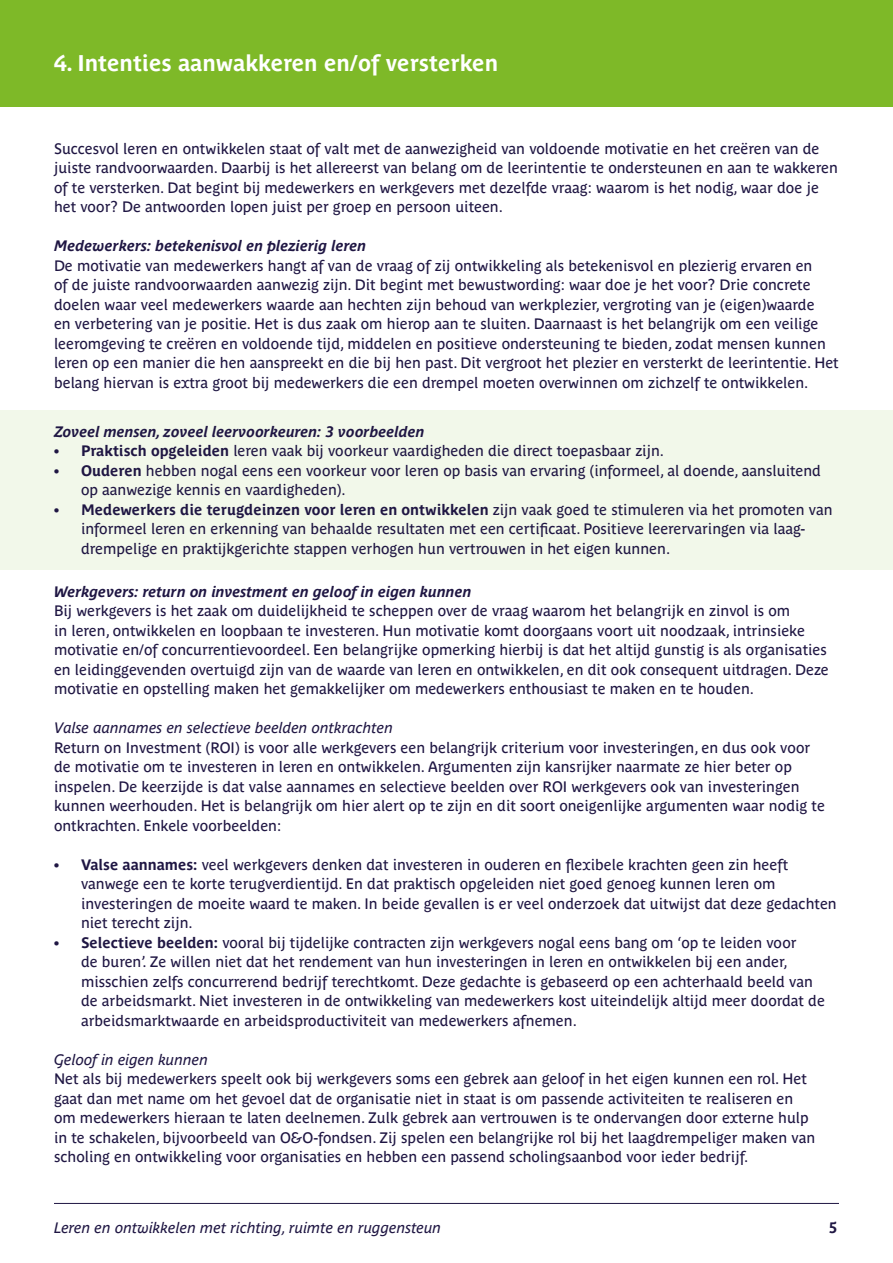
<style>
.page{position:relative;width:893px;height:1263px;background:#fff}
.page>*{position:absolute;margin:0;border:0;box-sizing:border-box;transform-origin:0 0}
.t1{font:700 22.5px "Parisine Plus Std";color:#fff}
.t2{font:15px/19.5px "Parisine Plus Std";color:#1f1643}
.t3{font:italic 700 15px "Parisine Plus Std";color:#1f1643}
.t4{font:italic 15px "Parisine Plus Std";color:#1f1643}
.t5{font:700 15px "Parisine Plus Std";color:#1f1643}
.s1{font-weight:700}
</style>
<div class="page">
<hr style="left:54px;top:1203px;width:785px;height:1px;background:#1f1643">
<div style="left:0;top:410px;width:893px;height:160px;background:#f2f8ea"></div>
<div style="left:0;top:0;width:893px;height:106px;background:#7eb928"></div>
<p class="t1" style="left:54px;top:50px;width:446px">4. Intenties aanwakkeren en/of versterken</p>
<p class="t2" style="left:54px;top:139px;width:785px">Succesvol leren en ontwikkelen staat of valt met de aanwezigheid van voldoende motivatie en het creëren van de juiste randvoorwaarden. Daarbij is het allereerst van belang om de leerintentie te ondersteunen en aan te wakkeren of te versterken. Dat begint bij medewerkers en werkgevers met dezelfde vraag: waarom is het nodig, waar doe je het voor? De antwoorden lopen juist per groep en persoon uiteen.</p>
<p class="t3" style="left:54px;top:237px;width:314px">Medewerkers: betekenisvol en plezierig leren</p>
<p class="t2" style="left:54px;top:256px;width:786px">De motivatie van medewerkers hangt af van de vraag of zij ontwikkeling als betekenisvol en plezierig ervaren en<br>of de juiste randvoorwaarden aanwezig zijn. Dit begint met bewustwording: waar doe je het voor? Drie concrete doelen waar veel medewerkers waarde aan hechten zijn behoud van werkplezier, vergroting van je (eigen)waarde<br>en verbetering van je positie. Het is dus zaak om hierop aan te sluiten. Daarnaast is het belangrijk om een veilige leeromgeving te creëren en voldoende tijd, middelen en positieve ondersteuning te bieden, zodat mensen kunnen leren op een manier die hen aanspreekt en die bij hen past. Dit vergroot het plezier en versterkt de leerintentie. Het belang hiervan is extra groot bij medewerkers die een drempel moeten overwinnen om zichzelf te ontwikkelen.</p>
<p class="t3" style="left:54px;top:423px;width:372px">Zoveel mensen, zoveel leervoorkeuren: 3 voorbeelden</p>
<p class="t2" style="left:54px;top:441px;width:612px"><span class="s1">• Praktisch opgeleiden</span> leren vaak bij voorkeur vaardigheden die direct toepasbaar zijn.</p>
<p class="t2" style="left:81px;top:461px;width:742px;text-indent:-27px"><span class="s1">• Ouderen</span> hebben nogal eens een voorkeur voor leren op basis van ervaring (informeel, al doende, aansluitend op aanwezige kennis en vaardigheden).</p>
<p class="t2" style="left:81px;top:500px;width:753px;text-indent:-27px"><span class="s1">• Medewerkers die terugdeinzen voor leren en ontwikkelen</span> zijn vaak goed te stimuleren via het promoten van informeel leren en erkenning van behaalde resultaten met een certificaat. Positieve leerervaringen via laag&shy;drempelige en praktijkgerichte stappen verhogen hun vertrouwen in het eigen kunnen.</p>
<p class="t3" style="left:54px;top:583px;width:419px">Werkgevers: return on investment en geloof in eigen kunnen</p>
<p class="t2" style="left:54px;top:601px;width:776px">Bij werkgevers is het zaak om duidelijkheid te scheppen over de vraag waarom het belangrijk en zinvol is om<br>in leren, ontwikkelen en loopbaan te investeren. Hun motivatie komt doorgaans voort uit noodzaak, intrinsieke motivatie en/of concurrentievoordeel. Een belangrijke opmerking hierbij is dat het altijd gunstig is als organisaties en leidinggevenden overtuigd zijn van de waarde van leren en ontwikkelen, en dit ook consequent uitdragen. Deze motivatie en opstelling maken het gemakkelijker om medewerkers enthousiast te maken en te houden.</p>
<p class="t4" style="left:54px;top:720px;width:341px">Valse aannames en selectieve beelden ontkrachten</p>
<p class="t2" style="left:54px;top:738px;width:772px">Return on Investment (ROI) is voor alle werkgevers een belangrijk criterium voor investeringen, en dus ook voor de motivatie om te investeren in leren en ontwikkelen. Argumenten zijn kansrijker naarmate ze hier beter op inspelen. De keerzijde is dat valse aannames en selectieve beelden over ROI werkgevers ook van investeringen kunnen weerhouden. Het is belangrijk om hier alert op te zijn en dit soort oneigenlijke argumenten waar nodig te ontkrachten. Enkele voorbeelden:</p>
<p class="t2" style="left:81px;top:855px;width:757px;text-indent:-27px"><span class="s1">• Valse aannames:</span> veel werkgevers denken dat investeren in ouderen en flexibele krachten geen zin heeft vanwege een te korte terugverdientijd. En dat praktisch opgeleiden niet goed genoeg kunnen leren om investeringen de moeite waard te maken. In beide gevallen is er veel onderzoek dat uitwijst dat deze gedachten niet terecht zijn.</p>
<p class="t2" style="left:81px;top:933px;width:745px;text-indent:-27px"><span class="s1">• Selectieve beelden:</span> vooral bij tijdelijke contracten zijn werkgevers nogal eens bang om ‘op te leiden voor<br>de buren’. Ze willen niet dat het rendement van hun investeringen in leren en ontwikkelen bij een ander, misschien zelfs concurrerend bedrijf terechtkomt. Deze gedachte is gebaseerd op een achterhaald beeld van de arbeidsmarkt. Niet investeren in de ontwikkeling van medewerkers kost uiteindelijk altijd meer doordat de arbeidsmarktwaarde en arbeidsproductiviteit van medewerkers afnemen.</p>
<p class="t4" style="left:54px;top:1051px;width:156px">Geloof in eigen kunnen</p>
<p class="t2" style="left:54px;top:1069px;width:763px">Net als bij medewerkers speelt ook bij werkgevers soms een gebrek aan geloof in het eigen kunnen een rol. Het gaat dan met name om het gevoel dat de organisatie niet in staat is om passende activiteiten te realiseren en om medewerkers hieraan te laten deelnemen. Zulk gebrek aan vertrouwen is te ondervangen door externe hulp in te schakelen, bijvoorbeeld van O&amp;O-fondsen. Zij spelen een belangrijke rol bij het laagdrempeliger maken van scholing en ontwikkeling voor organisaties en hebben een passend scholingsaanbod voor ieder bedrijf.</p>
<p class="t4" style="left:54px;top:1219px;width:389px">Leren en ontwikkelen met richting, ruimte en ruggensteun</p>
<p class="t5" style="left:829px;top:1219px;width:10px">5</p>
</div>
